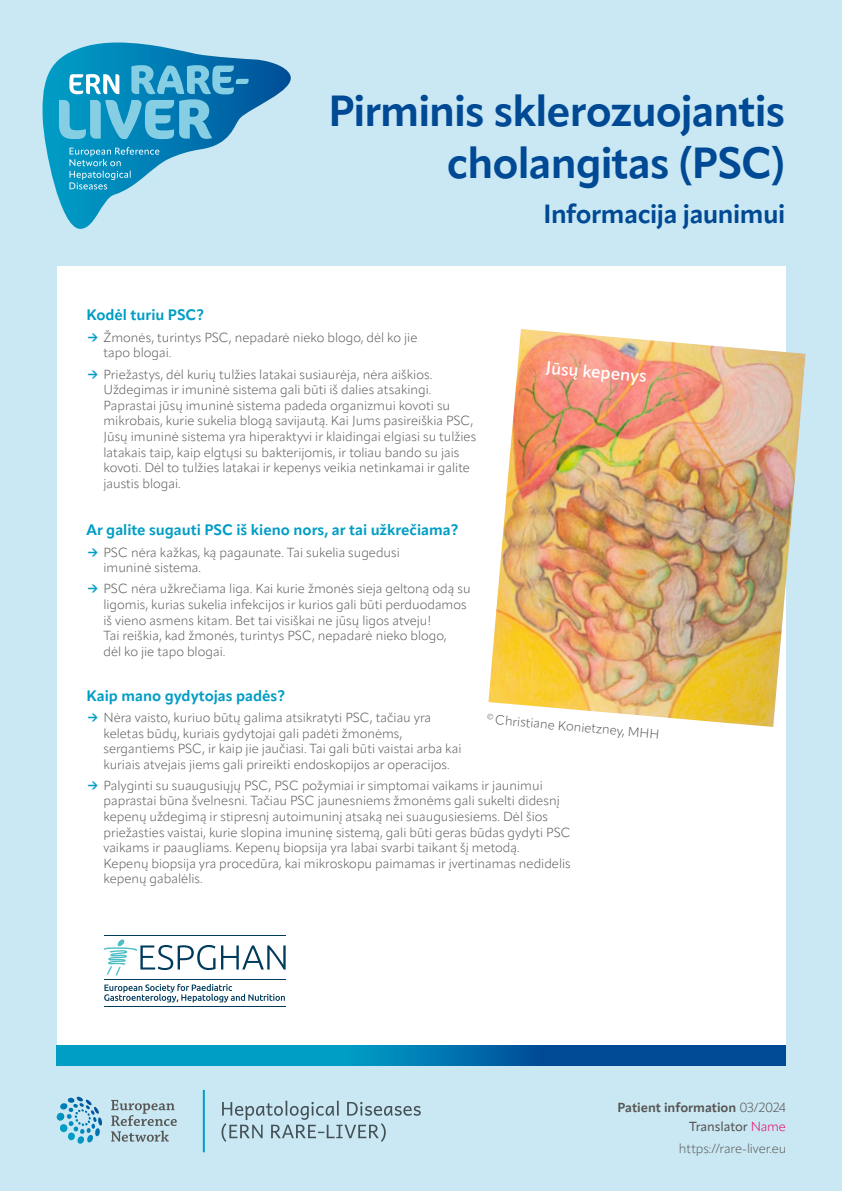
<style>
.page{position:relative;width:842px;height:1191px;background:#cae8f3}
.page>*{position:absolute;margin:0;border:0;box-sizing:border-box;transform-origin:0 0}
.t1{font:700 43px/51.6px "Apparat";letter-spacing:-.02em;color:#004994;text-align:right}
.t2{font:700 26px "Apparat";letter-spacing:-.015em;color:#004994}
.t3{font:600 17px "Apparat";color:#fff}
.t4{font:700 15px "Apparat";color:#009dc5}
.t5{font:300 13px/15.6px "Apparat";color:#575756}
.t6{font:700 13px/19px "Apparat";letter-spacing:-.005em;color:#575756;text-align:right}
.s1{font-weight:700;color:#009dc5}
.s2{font-weight:300}
.s3{font-weight:500}
.s4{font-weight:300;color:#e6006d}
</style>
<div class="page">
<div style="left:57px;top:266px;width:728px;height:793px;background:#fff"></div>
<svg style="left:57px;top:1046px;width:728px;height:19px;background:#0076ae"></svg>
<svg style="left:43px;top:43px;width:248px;height:186px"></svg>
<svg style="left:59px;top:65px;width:190px;height:74px;background:#40a3ca"></svg>
<svg style="left:70px;top:147px;width:89px;height:42px;background:#34a3ca"></svg>
<img style="left:221px;top:1106px;width:200px;height:30px">
<img style="left:222px;top:1100px;width:141px;height:15px">
<img style="left:222px;top:1123px;width:164px;height:19px">
<svg style="left:111px;top:1100px;width:66px;height:41px"></svg>
<svg style="left:57px;top:1096px;width:45px;height:48px"></svg>
<hr style="left:203px;top:1089px;width:2px;height:63px;background:#009dc5">
<img style="left:488px;top:329px;width:318px;height:398px">
<hr style="left:104px;top:979px;width:182px;height:1px;background:#003b5c">
<hr style="left:104px;top:935px;width:182px;height:1px;background:#003b5c">
<svg style="left:103px;top:939px;width:183px;height:36px"></svg>
<hr style="left:104px;top:1006px;width:182px;height:1px;background:#003b5c">
<svg style="left:104px;top:983px;width:181px;height:19px"></svg>
<h1 class="t1" style="left:328px;top:85px;width:458px">Pirminis sklerozuojantis cholangitas (PSC)</h1>
<h2 class="t2" style="left:543px;top:198px;width:243px">Informacija jaunimui</h2>
<p class="t4" style="left:86px;top:306px;width:119px">Kodėl turiu PSC?</p>
<p class="t5" style="left:103px;top:329px;width:315px;text-indent:-17px"><span class="s1">→</span> Žmonės, turintys PSC, nepadarė nieko blogo, dėl ko jie tapo blogai.</p>
<p class="t5" style="left:103px;top:366px;width:374px;text-indent:-17px"><span class="s1">→</span> Priežastys, dėl kurių tulžies latakai susiaurėja, nėra aiškios.<br>Uždegimas ir imuninė sistema gali būti iš dalies atsakingi.<br>Paprastai jūsų imuninė sistema padeda organizmui kovoti su mikrobais, kurie sukelia blogą savijautą. Kai Jums pasireiškia PSC, Jūsų imuninė sistema yra hiperaktyvi ir klaidingai elgiasi su tulžies latakais taip, kaip elgtųsi su bakterijomis, ir toliau bando su jais kovoti. Dėl to tulžies latakai ir kepenys veikia netinkamai ir galite jaustis blogai.</p>
<p class="t4" style="left:86px;top:521px;width:374px">Ar galite sugauti PSC iš kieno nors, ar tai užkrečiama?</p>
<p class="t5" style="left:103px;top:544px;width:298px;text-indent:-17px"><span class="s1">→</span> PSC nėra kažkas, ką pagaunate. Tai sukelia sugedusi imuninė sistema.</p>
<p class="t5" style="left:103px;top:581px;width:369px;text-indent:-17px"><span class="s1">→</span> PSC nėra užkrečiama liga. Kai kurie žmonės sieja geltoną odą su ligomis, kurias sukelia infekcijos ir kurios gali būti perduodamos iš vieno asmens kitam. Bet tai visiškai ne jūsų ligos atveju!<br>Tai reiškia, kad žmonės, turintys PSC, nepadarė nieko blogo,<br>dėl ko jie tapo blogai.</p>
<p class="t4" style="left:86px;top:686px;width:200px">Kaip mano gydytojas padės?</p>
<p class="t5" style="left:103px;top:709px;width:359px;text-indent:-17px"><span class="s1">→</span> Nėra vaisto, kuriuo būtų galima atsikratyti PSC, tačiau yra keletas būdų, kuriais gydytojai gali padėti žmonėms, sergantiems PSC, ir kaip jie jaučiasi. Tai gali būti vaistai arba kai kuriais atvejais jiems gali prireikti endoskopijos ar operacijos.</p>
<p class="t5" style="left:487px;top:711px;width:175px;rotate:5deg"><sup>©</sup> Christiane Konietzney, MHH</p>
<h3 class="t3" style="left:547px;top:357px;width:103px;rotate:5deg">Jūsų kepenys</h3>
<p class="t5" style="left:103px;top:777px;width:469px;text-indent:-17px"><span class="s1">→</span> Palyginti su suaugusiųjų PSC, PSC požymiai ir simptomai vaikams ir jaunimui paprastai būna švelnesni. Tačiau PSC jaunesniems žmonėms gali sukelti didesnį kepenų uždegimą ir stipresnį autoimuninį atsaką nei suaugusiesiems. Dėl šios priežasties vaistai, kurie slopina imuninę sistemą, gali būti geras būdas gydyti PSC vaikams ir paaugliams. Kepenų biopsija yra labai svarbi taikant šį metodą.<br>Kepenų biopsija yra procedūra, kai mikroskopu paimamas ir įvertinamas nedidelis kepenų gabalėlis.</p>
<p class="t6" style="left:617px;top:1098px;width:170px">Patient information <span class="s2">03/2024<br></span><span class="s3">Translator</span> <span class="s4">Name</span></p>
<p class="t5" style="left:679px;top:1141px;width:109px">https://rare-liver.eu</p>
</div>
